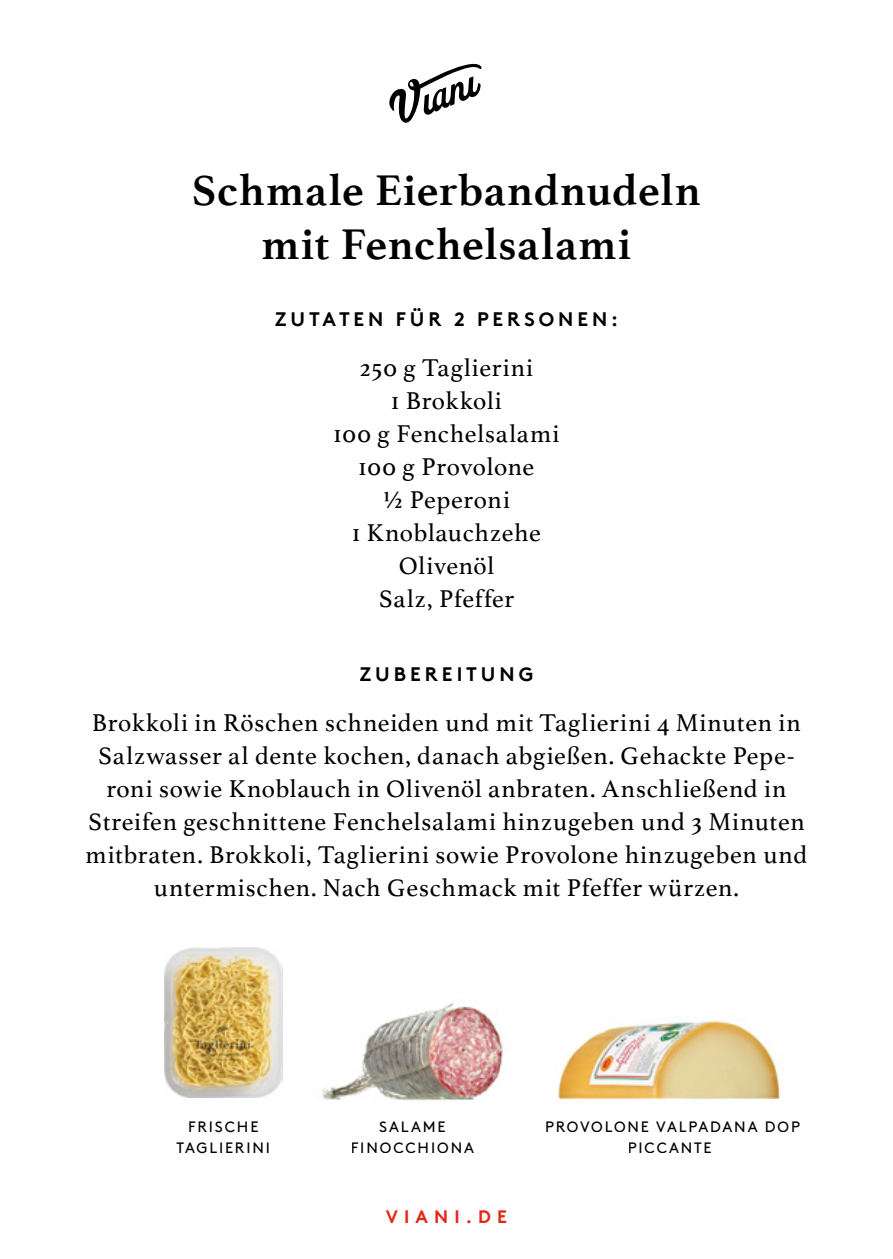
<style>
.page{position:relative;width:893px;height:1259px;background:#fff}
.page>*{position:absolute;margin:0;border:0;box-sizing:border-box;transform-origin:0 0}
.t1{font:700 45px/54px "Athelas";letter-spacing:.015em;color:#000;text-align:center}
.t2{font:25.5px/33px "Athelas";letter-spacing:.03em;color:#000;text-align:center}
.t3{font:700 19.5px "Brown";letter-spacing:.205em;color:#000}
.t4{font:700 18px "Brown";letter-spacing:.34em;color:#e52713}
.t5{font:15px/21px "Brown";letter-spacing:.125em;color:#000;text-align:center}
</style>
<div class="page">
<svg style="left:389px;top:63px;width:93px;height:60px"></svg>
<img style="left:322px;top:1002px;width:185px;height:98px">
<img style="left:558px;top:1021px;width:223px;height:79px">
<img style="left:164px;top:947px;width:118px;height:150px">
<h1 class="t1" style="left:192px;top:162px;width:510px">Schmale Eierbandnudeln mit Fenchelsalami</h1>
<p class="t3" style="left:275px;top:304px;width:345px">ZUTATEN FÜR 2 PERSONEN:</p>
<p class="t2" style="left:334px;top:351px;width:227px">250 g Taglierini<br>1 Brokkoli<br>100 g Fenchelsalami<br>100 g Provolone<br>½ Peperoni<br>1 Knoblauchzehe<br>Olivenöl<br>Salz, Pfeffer</p>
<p class="t3" style="left:360px;top:658px;width:175px">ZUBEREITUNG</p>
<p class="t2" style="left:86px;top:705px;width:723px">Brokkoli in Röschen schneiden und mit Taglierini 4 Minuten in Salzwasser al dente kochen, danach abgießen. Gehackte Pepe&shy;roni sowie Knoblauch in Olivenöl anbraten. Anschließend in Streifen geschnittene Fenchelsalami hinzugeben und 3 Minuten mitbraten. Brokkoli, Taglierini sowie Provolone hinzugeben und untermischen. Nach Geschmack mit Pfeffer würzen.</p>
<p class="t5" style="left:176px;top:1115px;width:95px">FRISCHE<br>TAGLIERINI</p>
<p class="t5" style="left:351px;top:1114px;width:125px">SALAME<br>FINOCCHIONA</p>
<p class="t5" style="left:545px;top:1114px;width:256px">PROVOLONE VALPADANA DOP<br>PICCANTE</p>
<p class="t4" style="left:386px;top:1202px;width:123px">VIANI.DE</p>
</div>
